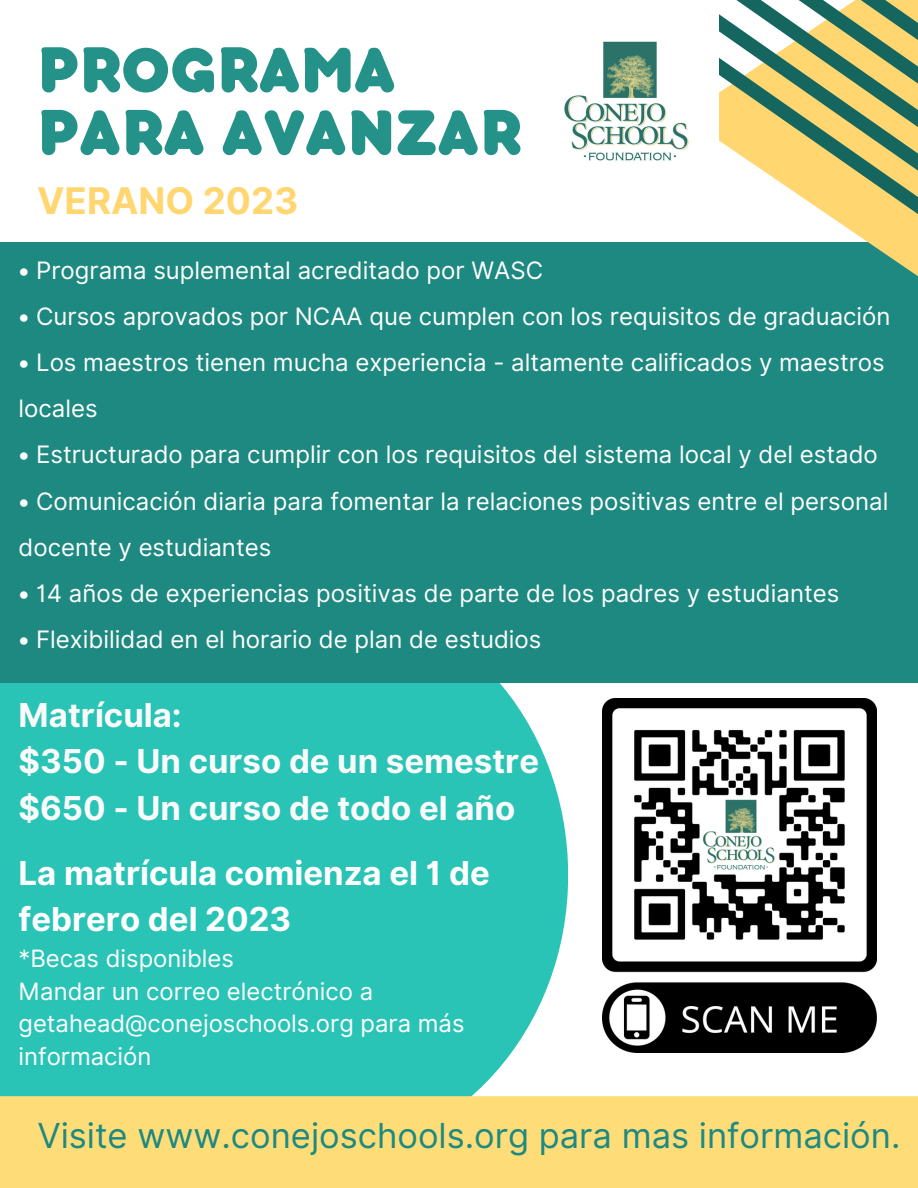
<style>
.page{position:relative;width:918px;height:1188px;background:#fff}
.page>*{position:absolute;margin:0;border:0;box-sizing:border-box;transform-origin:0 0}
.t1{font:800 68.25px/62.6px "Bubbleboddy Neue";color:#249289}
.t2{font:700 36.75px "Inter";color:#ffd670}
.t3{font:34.5px "Inter";color:#1d8980}
.t4{font:700 33px/46.2px "Inter";color:#fafafa}
.t5{font:700 33px/46.2px "Inter";color:#fff}
.t6{font:24px/46.2px "Inter";color:#fff}
.t7{font:23.85px/32.7px "Inter";color:#fff}
</style>
<div class="page">
<div style="left:0;top:594px;width:568px;height:562px;background:#2ac4b7"></div>
<div style="left:0;top:242px;width:918px;height:441px;background:#1d8980"></div>
<svg style="left:856px;top:234px;width:62px;height:42px;fill:#ffd678"></svg>
<svg style="left:719px;top:0;width:199px;height:39px"></svg>
<svg style="left:719px;top:39px;width:199px;height:195px;fill:#ffd670"></svg>
<img style="left:603px;top:698px;width:273px;height:355px">
<img style="left:564px;top:41px;width:125px;height:120px">
<div style="left:0;top:1096px;width:918px;height:92px;background:#fedd79"></div>
<h1 class="t1" style="left:37px;top:44px;width:486px">PROGRAMA<br>PARA AVANZAR</h1>
<h2 class="t2" style="left:37px;top:179px;width:263px">VERANO 2023</h2>
<p class="t6" style="left:19px;top:247px;width:526px">• Programa suplemental acreditado por WASC</p>
<p class="t6" style="left:19px;top:293px;width:874px">• Cursos aprovados por NCAA que cumplen con los requisitos de graduación</p>
<p class="t6" style="left:19px;top:339px;width:868px">• Los maestros tienen mucha experiencia - altamente calificados y maestros locales</p>
<p class="t6" style="left:19px;top:432px;width:861px">• Estructurado para cumplir con los requisitos del sistema local y del estado</p>
<p class="t6" style="left:19px;top:478px;width:871px">• Comunicación diaria para fomentar la relaciones positivas entre el personal docente y estudiantes</p>
<p class="t6" style="left:19px;top:570px;width:822px">• 14 años de experiencias positivas de parte de los padres y estudiantes</p>
<p class="t6" style="left:19px;top:616px;width:524px">• Flexibilidad en el horario de plan de estudios</p>
<h3 class="t4" style="left:19px;top:692px;width:522px">Matrícula:<br>$350 - Un curso de un semestre $650 - Un curso de todo el año</h3>
<h3 class="t5" style="left:19px;top:850px;width:473px">La matrícula comienza el 1 de febrero del 2023</h3>
<p class="t7" style="left:19px;top:942px;width:448px">*Becas disponibles<br>Mandar un correo electrónico a getahead@conejoschools.org para más información</p>
<h3 class="t3" style="left:37px;top:1115px;width:865px">Visite www.conejoschools.org para mas información.</h3>
</div>
